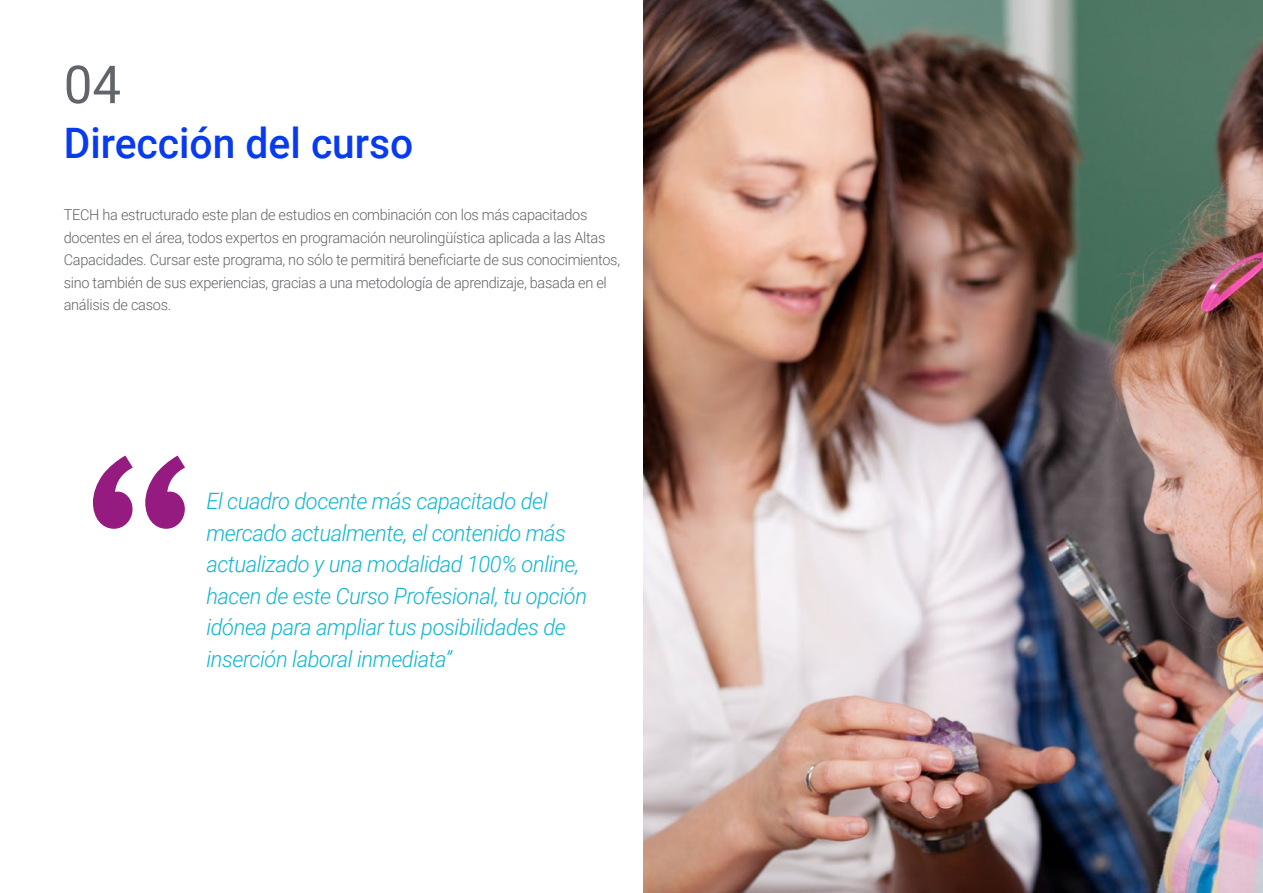
<style>
.page{position:relative;width:1263px;height:893px;background:#fff}
.page>*{position:absolute;margin:0;border:0;box-sizing:border-box;transform-origin:0 0}
.t1{font:52.5px "Roboto";color:#61646a}
.t2{font:500 42px "Roboto";color:#083bee}
.t3{font:italic 300 22.5px/31.5px "Roboto";letter-spacing:-.02em;color:#0fb6cf}
.t4{font:300 15px/22.5px "Roboto";letter-spacing:-.02em;color:#61646a}
</style>
<div class="page">
<svg style="left:93px;top:456px;width:92px;height:73px"></svg>
<img style="left:643px;top:0;width:620px;height:893px">
<h1 class="t1" style="left:64px;top:48px;width:59px">04</h1>
<h2 class="t2" style="left:64px;top:114px;width:351px">Dirección del curso</h2>
<p class="t4" style="left:64px;top:203px;width:558px">TECH ha estructurado este plan de estudios en combinación con los más capacitados docentes en el área, todos expertos en programación neurolingüística aplicada a las Altas Capacidades. Cursar este programa, no sólo te permitirá beneficiarte de sus conocimientos, sino también de sus experiencias, gracias a una metodología de aprendizaje, basada en el análisis de casos.</p>
<h3 class="t3" style="left:206px;top:484px;width:382px">El cuadro docente más capacitado del mercado actualmente, el contenido más actualizado y una modalidad 100% online, hacen de este Curso Profesional, tu opción idónea para ampliar tus posibilidades de inserción laboral inmediata”</h3>
</div>
